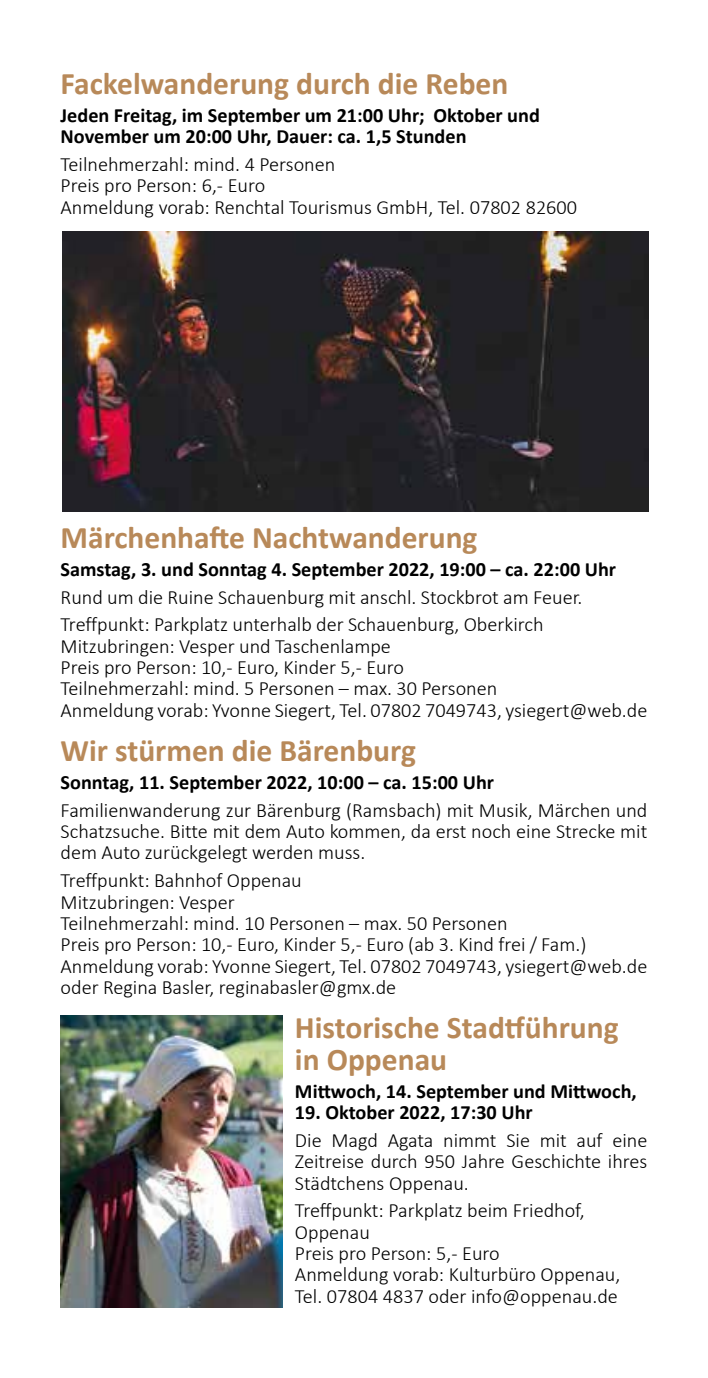
<style>
.page{position:relative;width:708px;height:1378px;background:#fff}
.page>*{position:absolute;margin:0;border:0;box-sizing:border-box;transform-origin:0 0}
.t1{font:700 31.5px/31.5px "Calibri";color:#b88959}
.t2{font:300 20.25px/21.4px "Calibri";color:#000}
.t3{font:700 20.25px/21.4px "Calibri";color:#000}
</style>
<div class="page">
<img style="left:62px;top:231px;width:587px;height:281px">
<img style="left:61px;top:1016px;width:221px;height:291px">
<h1 class="t1" style="left:61px;top:67px;width:449px">Fackelwanderung durch die Reben</h1>
<p class="t3" style="left:61px;top:104px;width:481px">Jeden Freitag, im September um 21:00 Uhr; Oktober und<br>November um 20:00 Uhr, Dauer: ca. 1,5 Stunden</p>
<p class="t2" style="left:61px;top:153px;width:518px">Teilnehmerzahl: mind. 4 Personen<br>Preis pro Person: 6,- Euro<br>Anmeldung vorab: Renchtal Tourismus GmbH, Tel. 07802 82600</p>
<h1 class="t1" style="left:61px;top:521px;width:418px">Märchenhafte Nachtwanderung</h1>
<p class="t3" style="left:61px;top:558px;width:557px">Samstag, 3. und Sonntag 4. September 2022, 19:00 – ca. 22:00 Uhr</p>
<p class="t2" style="left:61px;top:583px;width:523px;line-height:27.7px">Rund um die Ruine Schauenburg mit anschl. Stockbrot am Feuer.<br>Treffpunkt: Parkplatz unterhalb der Schauenburg, Oberkirch</p>
<p class="t2" style="left:61px;top:635px;width:588px">Mitzubringen: Vesper und Taschenlampe<br>Preis pro Person: 10,- Euro, Kinder 5,- Euro<br>Teilnehmerzahl: mind. 5 Personen – max. 30 Personen<br>Anmeldung vorab: Yvonne Siegert, Tel. 07802 7049743, ysiegert@web.de</p>
<h1 class="t1" style="left:61px;top:734px;width:357px">Wir stürmen die Bärenburg</h1>
<p class="t3" style="left:61px;top:771px;width:435px">Sonntag, 11. September 2022, 10:00 – ca. 15:00 Uhr</p>
<p class="t2" style="left:61px;top:799px;width:588px;text-align:justify">Familienwanderung zur Bärenburg (Ramsbach) mit Musik, Märchen und Schatzsuche. Bitte mit dem Auto kommen, da erst noch eine Strecke mit dem Auto zurückgelegt werden muss.</p>
<p class="t2" style="left:61px;top:869px;width:588px">Treffpunkt: Bahnhof Oppenau<br>Mitzubringen: Vesper<br>Teilnehmerzahl: mind. 10 Personen – max. 50 Personen<br>Preis pro Person: 10,- Euro, Kinder 5,- Euro (ab 3. Kind frei / Fam.)<br>Anmeldung vorab: Yvonne Siegert, Tel. 07802 7049743, ysiegert@web.de oder Regina Basler, reginabasler@gmx.de</p>
<h1 class="t1" style="left:295px;top:1011px;width:325px">Historische Stadtführung in Oppenau</h1>
<p class="t3" style="left:295px;top:1080px;width:343px">Mittwoch, 14. September und Mittwoch,</p>
<p class="t3" style="left:295px;top:1101px;width:239px">19. Oktober 2022, 17:30 Uhr</p>
<p class="t2" style="left:295px;top:1129px;width:354px;text-align:justify">Die Magd Agata nimmt Sie mit auf eine Zeitreise durch 950 Jahre Geschichte ihres Städtchens Oppenau.</p>
<p class="t2" style="left:295px;top:1199px;width:327px">Treffpunkt: Parkplatz beim Friedhof,<br>Oppenau<br>Preis pro Person: 5,- Euro<br>Anmeldung vorab: Kulturbüro Oppenau,<br>Tel. 07804 4837 oder info@oppenau.de</p>
</div>
